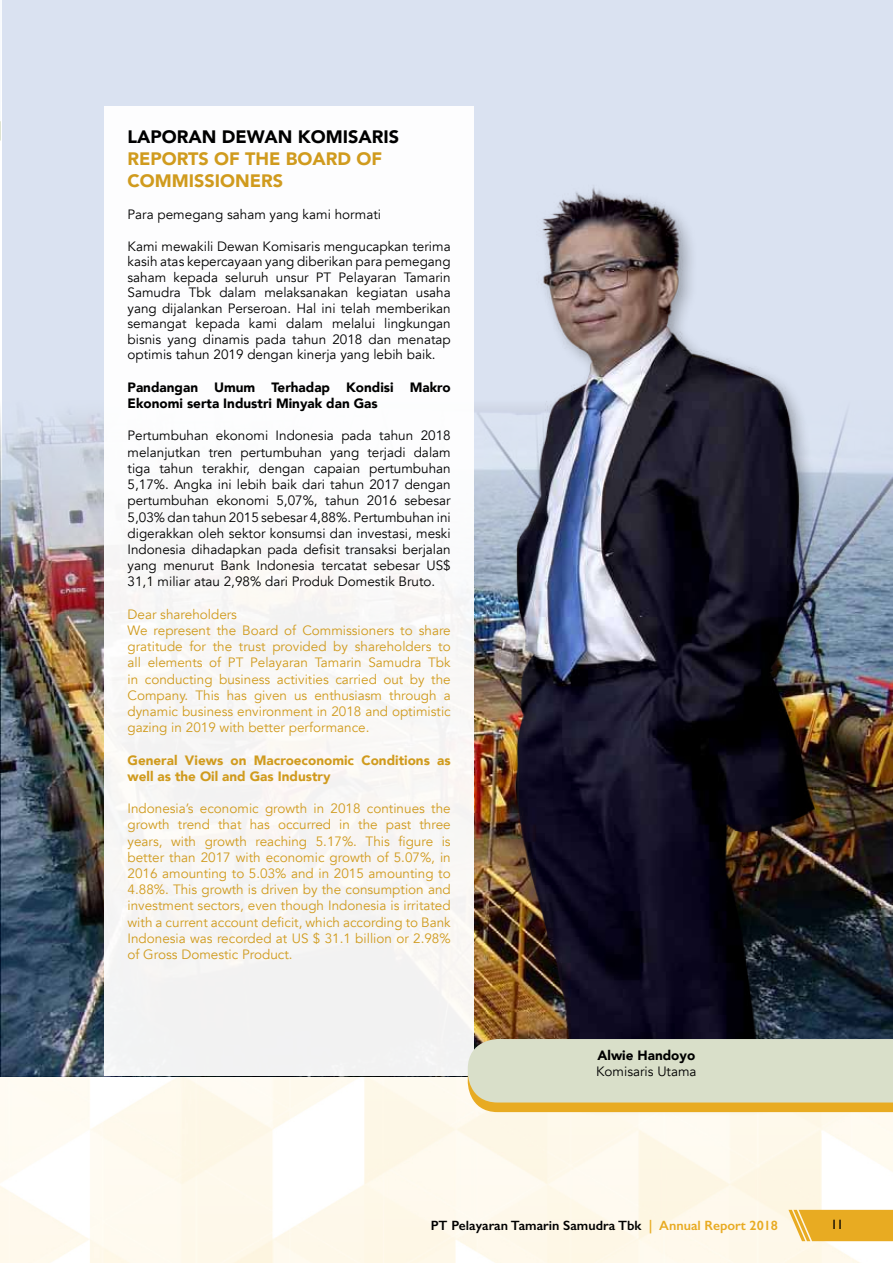
<style>
.page{position:relative;width:893px;height:1263px;background:#fff}
.page>*{position:absolute;margin:0;border:0;box-sizing:border-box;transform-origin:0 0}
.t1{font:900 18px/21.6px "Avenir";color:#d09b1e}
.t2{font:900 18px "Avenir";color:#000}
.t3{font:13.5px/16.2px "Avenir";color:#000;text-align:justify}
.t4{font:13.5px/16.2px "Avenir";color:#d09b1e}
.t5{font:900 13.5px/16.2px "Avenir";color:#000}
.t6{font:900 13.5px/16.2px "Avenir";color:#d09b1e}
.t7{font:600 13.5px "Gill Sans";color:#000}
.t8{font:13.5px "Gill Sans";color:#000}
.s1{color:#e8ab22}
</style>
<div class="page">
<img style="left:1px;top:1076px;width:892px;height:187px">
<svg style="left:788px;top:1210px;width:105px;height:31px;background:#eab235"></svg>
<div style="left:2px;top:0;width:891px;height:563px;background:#dae2f1"></div>
<img style="left:0;top:410px;width:104px;height:666px">
<svg style="left:0;top:121px;width:1px;height:20px"></svg>
<div style="left:104px;top:106px;width:370px;height:970px;background:#faf9f8"></div>
<img style="left:474px;top:187px;width:419px;height:852px">
<svg style="left:468px;top:1039px;width:425px;height:73px;background:#dad7b3"></svg>
<h1 class="t2" style="left:128px;top:122px;width:273px">LAPORAN DEWAN KOMISARIS</h1>
<h1 class="t1" style="left:128px;top:148px;width:256px">REPORTS OF THE BOARD OF<br>COMMISSIONERS</h1>
<p class="t3" style="left:128px;top:207px;width:255px">Para pemegang saham yang kami hormati</p>
<p class="t3" style="left:128px;top:239px;width:325px;line-height:15.5px">Kami mewakili Dewan Komisaris mengucapkan terima kasih atas kepercayaan yang diberikan para pemegang saham kepada seluruh unsur PT Pelayaran Tamarin Samudra Tbk dalam melaksanakan kegiatan usaha yang dijalankan Perseroan. Hal ini telah memberikan semangat kepada kami dalam melalui lingkungan bisnis yang dinamis pada tahun 2018 dan menatap optimis tahun 2019 dengan kinerja yang lebih baik.</p>
<p class="t5" style="left:128px;top:379px;width:325px">Pandangan Umum Terhadap Kondisi Makro<br>Ekonomi serta Industri Minyak dan Gas</p>
<p class="t3" style="left:128px;top:428px;width:325px">Pertumbuhan ekonomi Indonesia pada tahun 2018 melanjutkan tren pertumbuhan yang terjadi dalam tiga tahun terakhir, dengan capaian pertumbuhan 5,17%. Angka ini lebih baik dari tahun 2017 dengan pertumbuhan ekonomi 5,07%, tahun 2016 sebesar 5,03% dan tahun 2015 sebesar 4,88%. Pertumbuhan ini digerakkan oleh sektor konsumsi dan investasi, meski Indonesia dihadapkan pada defisit transaksi berjalan yang menurut Bank Indonesia tercatat sebesar US$ 31,1 miliar atau 2,98% dari Produk Domestik Bruto.</p>
<p class="t4" style="left:128px;top:606px;width:325px">Dear shareholders<br>We represent the Board of Commissioners to share gratitude for the trust provided by shareholders to all elements of PT Pelayaran Tamarin Samudra Tbk in conducting business activities carried out by the Company. This has given us enthusiasm through a dynamic business environment in 2018 and optimistic gazing in 2019 with better performance.</p>
<p class="t6" style="left:128px;top:751px;width:325px">General Views on Macroeconomic Conditions as well as the Oil and Gas Industry</p>
<p class="t4" style="left:128px;top:801px;width:325px;text-align:justify">Indonesia’s economic growth in 2018 continues the growth trend that has occurred in the past three years, with growth reaching 5.17%. This figure is better than 2017 with economic growth of 5.07%, in 2016 amounting to 5.03% and in 2015 amounting to 4.88%. This growth is driven by the consumption and investment sectors, even though Indonesia is irritated with a current account deficit, which according to Bank Indonesia was recorded at US $ 31.1 billion or 2.98% of Gross Domestic Product.</p>
<p class="t5" style="left:597px;top:1046px;width:99px">Alwie Handoyo</p>
<p class="t3" style="left:596px;top:1063px;width:102px">Komisaris Utama</p>
<p class="t7" style="left:431px;top:1217px;width:349px">PT Pelayaran Tamarin Samudra Tbk <span class="s1">| Annual Report 2018</span></p>
<p class="t8" style="left:831px;top:1217px;width:14px">11</p>
</div>
